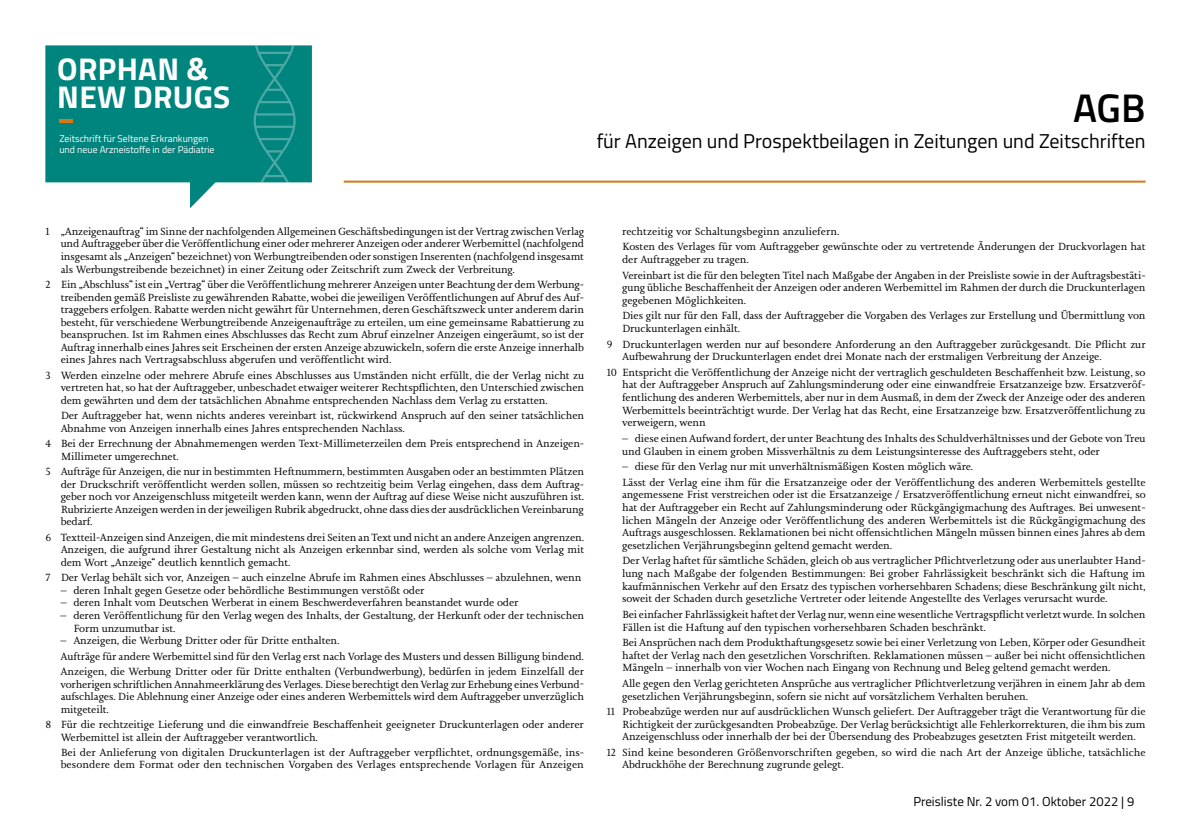
<style>
.page{position:relative;width:1191px;height:840px;background:#fff}
.page>*{position:absolute;margin:0;border:0;box-sizing:border-box;transform-origin:0 0}
.t1{font:600 40px "Titillium Web";color:#000}
.t2{font:700 31.4px/28.2px "Titillium Web";letter-spacing:.01em;color:#fff}
.t3{font:20px "Titillium Web";color:#000}
.t4{font:13px "Titillium Web";color:#000}
.t5{font:10.8px/12.6px "Joanna Nova";letter-spacing:-.01em;color:#000}
.t6{font:9.8px/11.8px "Titillium Web";color:#fff}
</style>
<div class="page">
<svg style="left:45px;top:45px;width:267px;height:163px;background:#279791"></svg>
<svg style="left:252px;top:45px;width:45px;height:163px"></svg>
<hr style="left:59px;top:119px;width:14px;height:3px;background:#d77813">
<hr style="left:344px;top:180px;width:801px;height:2px;background:#d77813">
<h2 class="t2" style="left:57px;top:53px;width:174px">ORPHAN &amp;<br>NEW DRUGS</h2>
<p class="t6" style="left:59px;top:132px;width:157px">Zeitschrift für Seltene Erkrankungen und neue Arzneistoffe in der Pädiatrie</p>
<h1 class="t1" style="left:1073px;top:78px;width:74px">AGB</h1>
<h3 class="t3" style="left:596px;top:126px;width:550px">für Anzeigen und Prospektbeilagen in Zeitungen und Zeitschriften</h3>
<p class="t5" style="left:61px;top:225px;width:525px;text-align:justify;text-indent:-15px">1 „Anzeigenauftrag“ im Sinne der nachfolgenden Allgemeinen Geschäftsbedingungen ist der Vertrag zwischen Verlag und Auftraggeber über die Veröffentlichung einer oder mehrerer Anzeigen oder anderer Werbemittel (nachfolgend insgesamt als „Anzeigen“ bezeichnet) von Werbungtreibenden oder sonstigen Inserenten (nachfolgend insgesamt als Werbungstreibende bezeichnet) in einer Zeitung oder Zeitschrift zum Zweck der Verbreitung.</p>
<p class="t5" style="left:61px;top:278px;width:525px;text-align:justify;text-indent:-15px">2 Ein „Abschluss“ ist ein „Vertrag“ über die Veröffentlichung mehrerer Anzeigen unter Beachtung der dem Werbung&shy;treibenden gemäß Preisliste zu gewährenden Rabatte, wobei die jeweiligen Veröffentlichungen auf Abruf des Auf&shy;traggebers erfolgen. Rabatte werden nicht gewährt für Unternehmen, deren Geschäftszweck unter anderem darin besteht, für verschiedene Werbungtreibende Anzeigenaufträge zu erteilen, um eine gemeinsame Rabattierung zu beanspruchen. Ist im Rahmen eines Abschlusses das Recht zum Abruf einzelner Anzeigen eingeräumt, so ist der Auftrag innerhalb eines Jahres seit Erscheinen der ersten Anzeige abzuwickeln, sofern die erste Anzeige innerhalb eines Jahres nach Vertragsabschluss abgerufen und veröffentlicht wird.</p>
<p class="t5" style="left:61px;top:368px;width:525px;text-align:justify;text-indent:-15px">3 Werden einzelne oder mehrere Abrufe eines Abschlusses aus Umständen nicht erfüllt, die der Verlag nicht zu vertreten hat, so hat der Auftraggeber, unbeschadet etwaiger weiterer Rechtspflichten, den Unterschied zwischen dem gewährten und dem der tatsächlichen Abnahme entsprechenden Nachlass dem Verlag zu erstatten.</p>
<p class="t5" style="left:61px;top:409px;width:525px">Der Auftraggeber hat, wenn nichts anderes vereinbart ist, rückwirkend Anspruch auf den seiner tatsächlichen<br>Abnahme von Anzeigen innerhalb eines Jahres entsprechenden Nachlass.</p>
<p class="t5" style="left:61px;top:437px;width:525px;text-indent:-15px">4 Bei der Errechnung der Abnahmemengen werden Text-Millimeterzeilen dem Preis entsprechend in Anzeigen-<br>Millimeter umgerechnet.</p>
<p class="t5" style="left:61px;top:465px;width:525px;text-align:justify;text-indent:-15px">5 Aufträge für Anzeigen, die nur in bestimmten Heftnummern, bestimmten Ausgaben oder an bestimmten Plätzen der Druckschrift veröffentlicht werden sollen, müssen so rechtzeitig beim Verlag eingehen, dass dem Auftrag&shy;geber noch vor Anzeigenschluss mitgeteilt werden kann, wenn der Auftrag auf diese Weise nicht auszuführen ist.<br>Rubrizierte Anzeigen werden in der jeweiligen Rubrik abgedruckt, ohne dass dies der ausdrücklichen Vereinbarung bedarf.</p>
<p class="t5" style="left:61px;top:530px;width:525px;text-align:justify;text-indent:-15px">6 Textteil-Anzeigen sind Anzeigen, die mit mindestens drei Seiten an Text und nicht an andere Anzeigen angrenzen.<br>Anzeigen, die aufgrund ihrer Gestaltung nicht als Anzeigen erkennbar sind, werden als solche vom Verlag mit dem Wort „Anzeige“ deutlich kenntlich gemacht.</p>
<p class="t5" style="left:45px;top:571px;width:537px">7 Der Verlag behält sich vor, Anzeigen – auch einzelne Abrufe im Rahmen eines Abschlusses – abzulehnen, wenn</p>
<p class="t5" style="left:61px;top:583px;width:365px">– deren Inhalt gegen Gesetze oder behördliche Bestimmungen verstößt oder</p>
<p class="t5" style="left:61px;top:596px;width:459px">– deren Inhalt vom Deutschen Werberat in einem Beschwerdeverfahren beanstandet wurde oder</p>
<p class="t5" style="left:73px;top:608px;width:512px;text-indent:-13px">– deren Veröffentlichung für den Verlag wegen des Inhalts, der Gestaltung, der Herkunft oder der technischen<br>Form unzumutbar ist.</p>
<p class="t5" style="left:61px;top:632px;width:525px;line-height:15.4px">– Anzeigen, die Werbung Dritter oder für Dritte enthalten.<br>Aufträge für andere Werbemittel sind für den Verlag erst nach Vorlage des Musters und dessen Billigung bindend.<br>Anzeigen, die Werbung Dritter oder für Dritte enthalten (Verbundwerbung), bedürfen in jedem Einzelfall der</p>
<p class="t5" style="left:61px;top:677px;width:525px;text-align:justify">vorherigen schriftlichen Annahmeerklärung des Verlages. Diese berechtigt den Verlag zur Erhebung eines Verbund&shy;aufschlages. Die Ablehnung einer Anzeige oder eines anderen Werbemittels wird dem Auftraggeber unverzüglich mitgeteilt.</p>
<p class="t5" style="left:61px;top:717px;width:525px;text-indent:-15px">8 Für die rechtzeitige Lieferung und die einwandfreie Beschaffenheit geeigneter Druckunterlagen oder anderer<br>Werbemittel ist allein der Auftraggeber verantwortlich.</p>
<p class="t5" style="left:61px;top:745px;width:525px">Bei der Anlieferung von digitalen Druckunterlagen ist der Auftraggeber verpflichtet, ordnungsgemäße, ins&shy;besondere dem Format oder den technischen Vorgaben des Verlages entsprechende Vorlagen für Anzeigen</p>
<p class="t5" style="left:622px;top:223px;width:525px;line-height:15.4px">rechtzeitig vor Schaltungsbeginn anzuliefern.<br>Kosten des Verlages für vom Auftraggeber gewünschte oder zu vertretende Änderungen der Druckvorlagen hat</p>
<p class="t5" style="left:622px;top:251px;width:525px;line-height:15.4px">der Auftraggeber zu tragen.<br>Vereinbart ist die für den belegten Titel nach Maßgabe der Angaben in der Preisliste sowie in der Auftragsbestäti-</p>
<p class="t5" style="left:622px;top:281px;width:525px">gung übliche Beschaffenheit der Anzeigen oder anderen Werbemittel im Rahmen der durch die Druckunterlagen gegebenen Möglichkeiten.</p>
<p class="t5" style="left:622px;top:309px;width:525px">Dies gilt nur für den Fall, dass der Auftraggeber die Vorgaben des Verlages zur Erstellung und Übermittlung von<br>Druckunterlagen einhält.</p>
<p class="t5" style="left:622px;top:337px;width:525px;text-indent:-15px">9 Druckunterlagen werden nur auf besondere Anforderung an den Auftraggeber zurückgesandt. Die Pflicht zur<br>Aufbewahrung der Druckunterlagen endet drei Monate nach der erstmaligen Verbreitung der Anzeige.</p>
<p class="t5" style="left:622px;top:365px;width:525px;text-align:justify;text-indent:-15px">10 Entspricht die Veröffentlichung der Anzeige nicht der vertraglich geschuldeten Beschaffenheit bzw. Leistung, so hat der Auftraggeber Anspruch auf Zahlungsminderung oder eine einwandfreie Ersatzanzeige bzw. Ersatzveröf&shy;fentlichung des anderen Werbemittels, aber nur in dem Ausmaß, in dem der Zweck der Anzeige oder des anderen Werbemittels beeinträchtigt wurde. Der Verlag hat das Recht, eine Ersatzanzeige bzw. Ersatzveröffentlichung zu verweigern, wenn</p>
<p class="t5" style="left:622px;top:431px;width:525px">– diese einen Aufwand fordert, der unter Beachtung des Inhalts des Schuldverhältnisses und der Gebote von Treu und Glauben in einem groben Missverhältnis zu dem Leistungsinteresse des Auftraggebers steht, oder</p>
<p class="t5" style="left:622px;top:458px;width:525px;line-height:15.4px">– diese für den Verlag nur mit unverhältnismäßigen Kosten möglich wäre.<br>Lässt der Verlag eine ihm für die Ersatzanzeige oder der Veröffentlichung des anderen Werbemittels gestellte</p>
<p class="t5" style="left:622px;top:488px;width:525px;text-align:justify">angemessene Frist verstreichen oder ist die Ersatzanzeige / Ersatzveröffentlichung erneut nicht einwandfrei, so hat der Auftraggeber ein Recht auf Zahlungsminderung oder Rückgängigmachung des Auftrages. Bei unwesent&shy;lichen Mängeln der Anzeige oder Veröffentlichung des anderen Werbemittels ist die Rückgängigmachung des Auftrags ausgeschlossen. Reklamationen bei nicht offensichtlichen Mängeln müssen binnen eines Jahres ab dem gesetzlichen Verjährungsbeginn geltend gemacht werden.</p>
<p class="t5" style="left:622px;top:554px;width:525px;text-align:justify">Der Verlag haftet für sämtliche Schäden, gleich ob aus vertraglicher Pflichtverletzung oder aus unerlaubter Hand&shy;lung nach Maßgabe der folgenden Bestimmungen: Bei grober Fahrlässigkeit beschränkt sich die Haftung im kaufmännischen Verkehr auf den Ersatz des typischen vorhersehbaren Schadens; diese Beschränkung gilt nicht, soweit der Schaden durch gesetzliche Vertreter oder leitende Angestellte des Verlages verursacht wurde.</p>
<p class="t5" style="left:622px;top:607px;width:525px">Bei einfacher Fahrlässigkeit haftet der Verlag nur, wenn eine wesentliche Vertragspflicht verletzt wurde. In solchen<br>Fällen ist die Haftung auf den typischen vorhersehbaren Schaden beschränkt.</p>
<p class="t5" style="left:622px;top:635px;width:525px;text-align:justify">Bei Ansprüchen nach dem Produkthaftungsgesetz sowie bei einer Verletzung von Leben, Körper oder Gesundheit haftet der Verlag nach den gesetzlichen Vorschriften. Reklamationen müssen – außer bei nicht offensichtlichen Mängeln – innerhalb von vier Wochen nach Eingang von Rechnung und Beleg geltend gemacht werden.</p>
<p class="t5" style="left:622px;top:676px;width:525px">Alle gegen den Verlag gerichteten Ansprüche aus vertraglicher Pflichtverletzung verjähren in einem Jahr ab dem gesetzlichen Verjährungsbeginn, sofern sie nicht auf vorsätzlichem Verhalten beruhen.</p>
<p class="t5" style="left:622px;top:704px;width:525px;text-align:justify;text-indent:-15px">11 Probeabzüge werden nur auf ausdrücklichen Wunsch geliefert. Der Auftraggeber trägt die Verantwortung für die Richtigkeit der zurückgesandten Probeabzüge. Der Verlag berücksichtigt alle Fehlerkorrekturen, die ihm bis zum Anzeigenschluss oder innerhalb der bei der Übersendung des Probeabzuges gesetzten Frist mitgeteilt werden.</p>
<p class="t5" style="left:622px;top:745px;width:525px;text-indent:-15px">12 Sind keine besonderen Größenvorschriften gegeben, so wird die nach Art der Anzeige übliche, tatsächliche<br>Abdruckhöhe der Berechnung zugrunde gelegt.</p>
<p class="t4" style="left:913px;top:791px;width:222px">Preisliste Nr. 2 vom 01. Oktober 2022 | 9</p>
</div>
